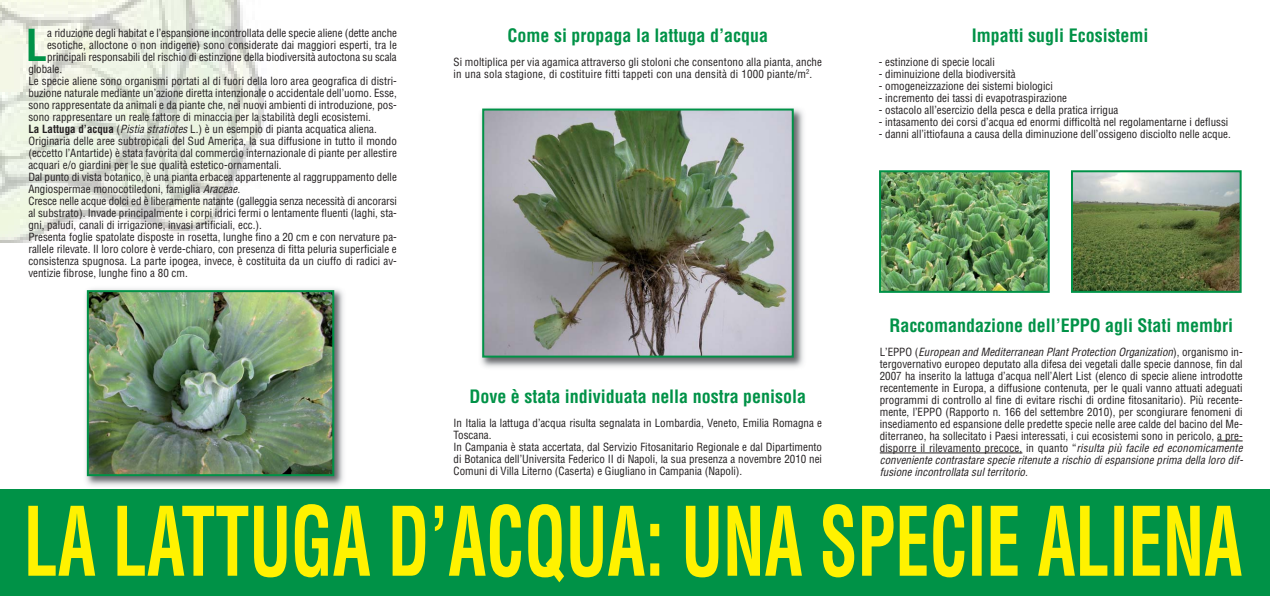
<style>
.page{position:relative;width:1270px;height:596px;background:#fff}
.page>*{position:absolute;margin:0;border:0;box-sizing:border-box;transform-origin:0 0}
.t1{font:700 condensed 43px "Helvetica";color:#009247}
.t2{font:700 condensed 18px "Helvetica";color:#009247}
.t3{font:condensed 11px/12px "Helvetica";color:#231f20}
.s1{font-weight:700}
.s2{font-style:italic}
</style>
<div class="page">
<div style="left:0;top:488px;width:1270px;height:107px;background:#009247"></div>
<img style="left:0;top:0;width:264px;height:242px">
<svg style="left:1217px;top:440px;width:26px;height:1px"></svg>
<hr style="left:880px;top:452px;width:142px;height:1px;background:#231f20">
<img style="left:85px;top:288px;width:259px;height:198px">
<img style="left:82px;top:488px;width:265px;height:1px">
<img style="left:90px;top:293px;width:241px;height:180px">
<div style="left:87px;top:290px;width:247px;height:186px;border:2px solid #009247"></div>
<img style="left:480px;top:108px;width:324px;height:260px">
<img style="left:485px;top:111px;width:306px;height:243px">
<div style="left:482px;top:108px;width:312px;height:249px;border:2px solid #009247"></div>
<img style="left:1074px;top:173px;width:165px;height:117px">
<div style="left:1071px;top:170px;width:171px;height:123px;border:2px solid #009247"></div>
<img style="left:882px;top:173px;width:165px;height:117px">
<div style="left:879px;top:170px;width:171px;height:123px;border:2px solid #009247"></div>
<svg style="left:28px;top:504px;width:1214px;height:78px"></svg>
<h1 class="t1" style="left:26px;top:28px;width:23px">L</h1>
<p class="t3" style="left:47px;top:28px;width:351px">a riduzione degli habitat e l’espansione incontrollata delle specie aliene (dette anche</p>
<p class="t3" style="left:47px;top:40px;width:351px">esotiche, alloctone o non indigene) sono considerate dai maggiori esperti, tra le</p>
<p class="t3" style="left:47px;top:52px;width:351px">principali responsabili del rischio di estinzione della biodiversità autoctona su scala</p>
<p class="t3" style="left:28px;top:64px;width:35px">globale.</p>
<p class="t3" style="left:28px;top:76px;width:370px">Le specie aliene sono organismi portati al di fuori della loro area geografica di distri-</p>
<p class="t3" style="left:28px;top:88px;width:370px">buzione naturale mediante un’azione diretta intenzionale o accidentale dell’uomo. Esse,</p>
<p class="t3" style="left:28px;top:100px;width:370px">sono rappresentate da animali e da piante che, nei nuovi ambienti di introduzione, pos-</p>
<p class="t3" style="left:28px;top:112px;width:344px">sono rappresentare un reale fattore di minaccia per la stabilità degli ecosistemi.</p>
<p class="t3" style="left:28px;top:124px;width:350px"><span class="s1">La Lattuga d’acqua</span> (<span class="s2">Pistia stratiotes</span>L.) è un esempio di pianta acquatica aliena.</p>
<p class="t3" style="left:28px;top:136px;width:370px">Originaria delle aree subtropicali del Sud America, la sua diffusione in tutto il mondo</p>
<p class="t3" style="left:28px;top:148px;width:370px">(eccetto l’Antartide) è stata favorita dal commercio internazionale di piante per allestire</p>
<p class="t3" style="left:28px;top:160px;width:255px">acquari e/o giardini per le sue qualità estetico-ornamentali.</p>
<p class="t3" style="left:28px;top:172px;width:370px">Dal punto di vista botanico, è una pianta erbacea appartenente al raggruppamento delle</p>
<p class="t3" style="left:28px;top:184px;width:216px">Angiospermae monocotiledoni, famiglia <span class="s2">Araceae.</span></p>
<p class="t3" style="left:28px;top:196px;width:370px">Cresce nelle acque dolci ed è liberamente natante (galleggia senza necessità di ancorarsi</p>
<p class="t3" style="left:28px;top:208px;width:370px">al substrato). Invade principalmente i corpi idrici fermi o lentamente fluenti (laghi, sta-</p>
<p class="t3" style="left:28px;top:220px;width:235px">gni, paludi, canali di irrigazione, invasi artificiali, ecc.).</p>
<p class="t3" style="left:28px;top:232px;width:370px">Presenta foglie spatolate disposte in rosetta, lunghe fino a 20 cm e con nervature pa-</p>
<p class="t3" style="left:28px;top:244px;width:370px">rallele rilevate. Il loro colore è verde-chiaro, con presenza di fitta peluria superficiale e</p>
<p class="t3" style="left:28px;top:256px;width:370px">consistenza spugnosa. La parte ipogea, invece, è costituita da un ciuffo di radici av-</p>
<p class="t3" style="left:28px;top:268px;width:161px">ventizie fibrose, lunghe fino a 80 cm.</p>
<h2 class="t2" style="left:508px;top:28px;width:262px">Come si propaga la lattuga d’acqua</h2>
<p class="t3" style="left:454px;top:57px;width:370px">Si moltiplica per via agamica attraverso gli stoloni che consentono alla pianta, anche in una sola stagione, di costituire fitti tappeti con una densità di 1000 piante/m<sup>2</sup>.</p>
<h2 class="t2" style="left:469px;top:389px;width:338px">Dove è stata individuata nella nostra penisola</h2>
<p class="t3" style="left:454px;top:417px;width:370px">In Italia la lattuga d’acqua risulta segnalata in Lombardia, Veneto, Emilia Romagna e Toscana.<br>In Campania è stata accertata, dal Servizio Fitosanitario Regionale e dal Dipartimento di Botanica dell’Universita Federico II di Napoli, la sua presenza a novembre 2010 nei Comuni di Villa Literno (Caserta) e Giugliano in Campania (Napoli).</p>
<h2 class="t2" style="left:972px;top:28px;width:178px">Impatti sugli Ecosistemi</h2>
<p class="t3" style="left:879px;top:57px;width:118px">- estinzione di specie locali</p>
<p class="t3" style="left:879px;top:69px;width:139px">- diminuizione della biodiversità</p>
<p class="t3" style="left:879px;top:81px;width:176px">- omogeneizzazione dei sistemi biologici</p>
<p class="t3" style="left:879px;top:93px;width:190px">- incremento dei tassi di evapotraspirazione</p>
<p class="t3" style="left:879px;top:105px;width:241px">- ostacolo all’esercizio della pesca e della pratica irrigua</p>
<p class="t3" style="left:879px;top:117px;width:351px">- intasamento dei corsi d’acqua ed enormi difficoltà nel regolamentarne i deflussi</p>
<p class="t3" style="left:879px;top:129px;width:354px">- danni all’ittiofauna a causa della diminuzione dell’ossigeno disciolto nelle acque.</p>
<h2 class="t2" style="left:889px;top:318px;width:345px">Raccomandazione dell’EPPO agli Stati membri</h2>
<p class="t3" style="left:880px;top:346px;width:367px">L ’ E P P O ( <span class="s2">European and Mediterranean PlantProtection Organization</span>) , o r g a n i s m o i n - tergovernativo europeo deputato alla difesa dei vegetali dalle specie dannose, fin dal 2007 ha inserito la lattuga d’acqua nell’Alert List (elenco di specie aliene introdotte recentemente in Europa, a diffusione contenuta, per le quali vanno attuati adeguati programmi di controllo al fine di evitare rischi di ordine fitosanitario). Più recente&shy;mente, l’EPPO (Rapporto n. 166 del settembre 2010), per scongiurare fenomeni di insediamento ed espansione delle predette specie nelle aree calde del bacino del Me&shy;diterraneo, ha sollecitato i Paesi interessati, i cui ecosistemi sono in pericolo, a pre&shy;disporre il rilevamento precoce, in quanto “<span class="s2">risulta più facile ed economicamente conveniente contrastare specie ritenute a rischio di espansione prima della loro dif&shy;fusione incontrollata sulterritorio.</span></p>
</div>
